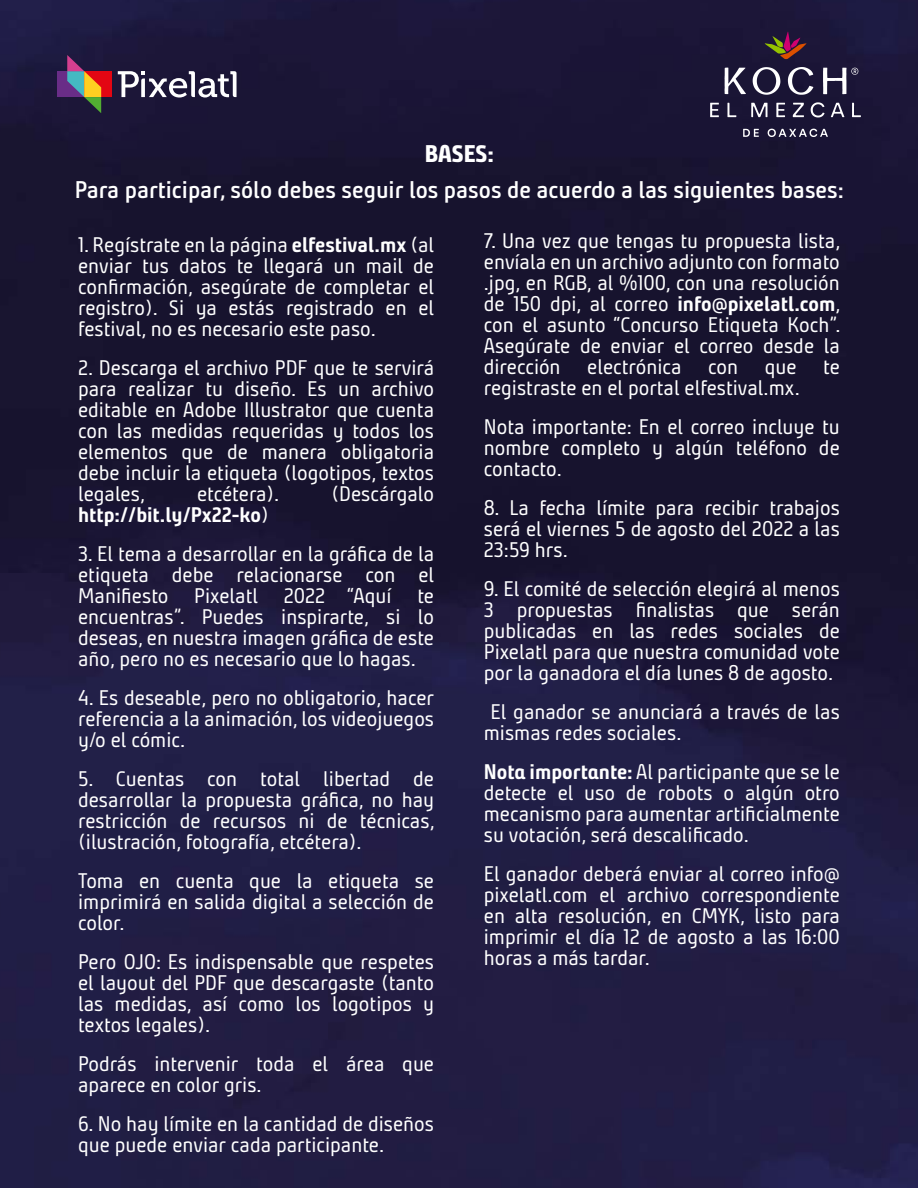
<style>
.page{position:relative;width:918px;height:1188px;background:#fff}
.page>*{position:absolute;margin:0;border:0;box-sizing:border-box;transform-origin:0 0}
.t1{font:600 24px "Bunday Clean";color:#fff}
.t2{font:800 24px "Bunday Clean";color:#fff}
.t3{font:21px/21px "Bunday Clean";color:#fff;text-align:justify}
.t4{font:700 21px "Bunday Clean";color:#fff}
.s1{font-weight:700}
.s2{font-family:"Bunday Clean Bold Up"}
.s3{font-weight:400}
</style>
<div class="page">
<img style="left:0;top:0;width:918px;height:1188px">
<svg style="left:118px;top:71px;width:119px;height:27px"></svg>
<div style="left:57px;top:71px;width:27px;height:26px;background:#692d87"></div>
<div style="left:84px;top:71px;width:27px;height:26px;background:#e30613"></div>
<svg style="left:67px;top:55px;width:34px;height:58px;background:#695853"></svg>
<svg style="left:753px;top:67px;width:27px;height:28px"></svg>
<svg style="left:725px;top:68px;width:21px;height:26px"></svg>
<svg style="left:788px;top:67px;width:25px;height:28px"></svg>
<svg style="left:751px;top:103px;width:16px;height:14px"></svg>
<svg style="left:811px;top:102px;width:14px;height:15px"></svg>
<svg style="left:831px;top:103px;width:13px;height:14px"></svg>
<svg style="left:793px;top:103px;width:11px;height:14px"></svg>
<svg style="left:710px;top:103px;width:9px;height:14px"></svg>
<svg style="left:776px;top:103px;width:9px;height:14px"></svg>
<svg style="left:727px;top:103px;width:9px;height:14px"></svg>
<svg style="left:852px;top:103px;width:9px;height:14px"></svg>
<svg style="left:765px;top:32px;width:41px;height:27px"></svg>
<svg style="left:768px;top:129px;width:60px;height:8px"></svg>
<svg style="left:743px;top:129px;width:16px;height:8px"></svg>
<svg style="left:823px;top:68px;width:35px;height:26px"></svg>
<p class="t2" style="left:425px;top:138px;width:71px">BASES:</p>
<p class="t1" style="left:75px;top:174px;width:771px">Para participar, sólo debes seguir los pasos de acuerdo a las siguientes bases:</p>
<p class="t3" style="left:78px;top:234px;width:358px">1. Regístrate en la página <span class="s1">elfestival.mx</span> (al enviar tus datos te llegará un mail de confirmación, asegúrate de completar el registro). Si ya estás registrado en el festival, no es necesario este paso.</p>
<p class="t3" style="left:78px;top:357px;width:358px">2. Descarga el archivo PDF que te servirá para realizar tu diseño. Es un archivo editable en Adobe Illustrator que cuenta con las medidas requeridas y todos los elementos que de manera obligatoria debe incluir la etiqueta (logotipos, textos legales,</p>
<p class="t3" style="left:484px;top:231px;width:358px">7. Una vez que tengas tu propuesta lista, envíala en un archivo adjunto con formato .jpg, en RGB, al %100, con una resolución de 150 dpi, al correo <span class="s1">info@pixelatl.com</span>, con el asunto “Concurso Etiqueta Koch”.<br>Asegúrate de enviar el correo desde la dirección</p>
<p class="t3" style="left:587px;top:357px;width:96px">electrónica</p>
<p class="t3" style="left:708px;top:357px;width:31px">con</p>
<p class="t3" style="left:765px;top:357px;width:33px">que</p>
<p class="t3" style="left:823px;top:357px;width:18px">te</p>
<p class="t3" style="left:484px;top:369px;width:358px;line-height:39px">registraste en el portal elfestival.mx.<br>Nota importante: En el correo incluye tu</p>
<p class="t3" style="left:484px;top:438px;width:358px">nombre completo y algún teléfono de contacto.</p>
<p class="t3" style="left:484px;top:498px;width:358px">8. La fecha límite para recibir trabajos será el viernes 5 de agosto del 2022 a las 23:59 hrs.</p>
<p class="t3" style="left:484px;top:579px;width:358px">9. El comité de selección elegirá al menos 3 propuestas finalistas que serán publicadas en las redes sociales de Pixelatl para que nuestra comunidad vote por la ganadora el día lunes 8 de agosto.</p>
<p class="t3" style="left:484px;top:702px;width:358px;text-indent:7px">El ganador se anunciará a través de las mismas redes sociales.</p>
<p class="t3" style="left:484px;top:762px;width:358px"><span class="s2">Nota importante:</span> Al participante que se le detecte el uso de robots o algún otro mecanismo para aumentar artificialmente su votación, será descalificado.</p>
<p class="t3" style="left:484px;top:864px;width:358px">El ganador deberá enviar al correo info@ pixelatl.com el archivo correspondiente en alta resolución, en CMYK, listo para imprimir el día 12 de agosto a las 16:00 horas a más tardar.</p>
<p class="t3" style="left:197px;top:483px;width:84px">etcétera).</p>
<p class="t3" style="left:331px;top:483px;width:104px">(Descárgalo</p>
<p class="t4" style="left:78px;top:501px;width:192px">http://bit.ly/Px22-ko<span class="s3">)</span></p>
<p class="t3" style="left:78px;top:543px;width:358px">3. El tema a desarrollar en la gráfica de la etiqueta debe relacionarse con el Manifiesto Pixelatl 2022 “Aquí te encuentras”. Puedes inspirarte, si lo deseas, en nuestra imagen gráfica de este año, pero no es necesario que lo hagas.</p>
<p class="t3" style="left:78px;top:687px;width:358px">4. Es deseable, pero no obligatorio, hacer referencia a la animación, los videojuegos y/o el cómic.</p>
<p class="t3" style="left:78px;top:768px;width:358px">5. Cuentas con total libertad de desarrollar la propuesta gráfica, no hay restricción de recursos ni de técnicas, (ilustración, fotografía, etcétera).</p>
<p class="t3" style="left:78px;top:870px;width:358px">Toma en cuenta que la etiqueta se imprimirá en salida digital a selección de color.</p>
<p class="t3" style="left:78px;top:951px;width:358px">Pero OJO: Es indispensable que respetes el layout del PDF que descargaste (tanto las medidas, así como los logotipos y textos legales).</p>
<p class="t3" style="left:78px;top:1053px;width:358px">Podrás intervenir toda el área que aparece en color gris.</p>
<p class="t3" style="left:78px;top:1113px;width:358px">6. No hay límite en la cantidad de diseños que puede enviar cada participante.</p>
</div>
